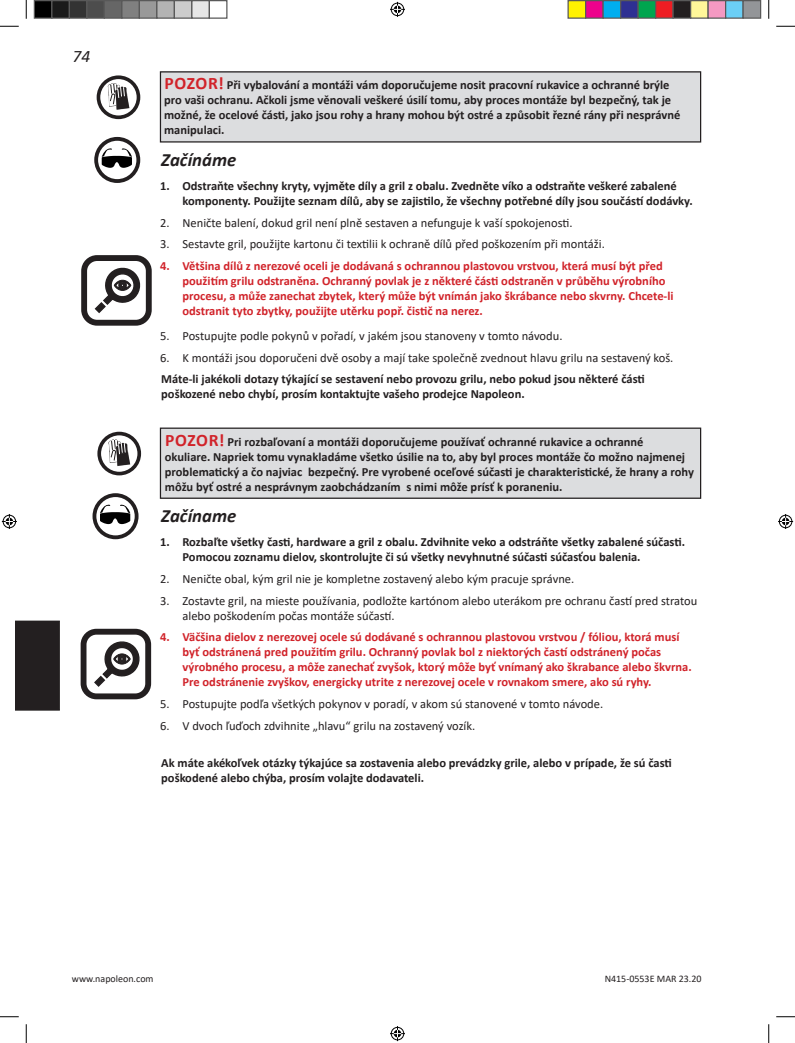
<style>
.page{position:relative;width:795px;height:1043px;background:#fff}
.page>*{position:absolute;margin:0;border:0;box-sizing:border-box;transform-origin:0 0}
.Sub_Head_INDENT{font:italic 700 18.75px "Calibri";color:#231f20}
.t1{font:italic 17.5px "Calibri";color:#231f20}
.Warning_-Caution{font:700 12.5px/15px "Calibri";color:#231f20}
.t2{font:700 12.5px/15px "Calibri";color:#d1232a}
.t3{font:12.5px/15px "Calibri";color:#231f20}
.Bolded_body_text{font:700 12.5px/15px "Calibri";color:#231f20}
.t4{font:10px "Calibri";color:#231f20}
.s1{font-size:17.5px;color:#d1232a}
</style>
<div class="page">
<div style="left:16px;top:621px;width:43px;height:89px;background:#231f20"></div>
<div style="left:15px;top:620px;width:45px;height:90px;border:1px solid #231f20"></div>
<div style="left:160px;top:72px;width:541px;height:70px;background:#dcdddf"></div>
<div style="left:160px;top:71px;width:541px;height:71px;border:1px solid #231f20"></div>
<svg style="left:98px;top:77px;width:40px;height:40px"></svg>
<div style="left:97px;top:75px;width:43px;height:44px;border:4px solid #231f20;border-radius:50%"></div>
<svg style="left:108px;top:83px;width:22px;height:27px"></svg>
<svg style="left:96px;top:139px;width:42px;height:42px"></svg>
<div style="left:94px;top:137px;width:46px;height:46px;border:4px solid #231f20;border-radius:50%"></div>
<svg style="left:102px;top:148px;width:30px;height:20px"></svg>
<div style="left:160px;top:428px;width:541px;height:70px;background:#dcdddf"></div>
<div style="left:160px;top:427px;width:541px;height:72px;border:1px solid #231f20"></div>
<svg style="left:99px;top:433px;width:40px;height:40px"></svg>
<div style="left:97px;top:432px;width:44px;height:43px;border:4px solid #231f20;border-radius:50%"></div>
<svg style="left:109px;top:439px;width:22px;height:27px"></svg>
<svg style="left:94px;top:495px;width:43px;height:42px"></svg>
<div style="left:93px;top:493px;width:46px;height:46px;border:4px solid #231f20;border-radius:50%"></div>
<svg style="left:100px;top:504px;width:30px;height:20px"></svg>
<div style="left:81px;top:255px;width:71px;height:71px;border:6px solid #231f20;border-radius:13px"></div>
<svg style="left:94px;top:267px;width:47px;height:47px"></svg>
<div style="left:81px;top:628px;width:70px;height:71px;border:6px solid #231f20;border-radius:13px"></div>
<svg style="left:94px;top:641px;width:46px;height:46px"></svg>
<svg style="left:0;top:25px;width:19px;height:2px"></svg>
<svg style="left:776px;top:25px;width:19px;height:2px"></svg>
<svg style="left:0;top:1016px;width:19px;height:1px"></svg>
<svg style="left:776px;top:1016px;width:19px;height:1px"></svg>
<svg style="left:25px;top:0;width:2px;height:19px"></svg>
<svg style="left:25px;top:1024px;width:2px;height:18px"></svg>
<svg style="left:768px;top:0;width:2px;height:19px"></svg>
<svg style="left:768px;top:1024px;width:2px;height:18px"></svg>
<svg style="left:390px;top:2px;width:15px;height:15px"></svg>
<svg style="left:390px;top:1026px;width:15px;height:15px"></svg>
<svg style="left:2px;top:514px;width:15px;height:15px"></svg>
<svg style="left:778px;top:514px;width:15px;height:15px"></svg>
<div style="left:34px;top:1px;width:18px;height:17px;background:#000"></div>
<div style="left:34px;top:0;width:18px;height:19px;border:1px solid #595959"></div>
<div style="left:52px;top:1px;width:17px;height:17px;background:#1a1a1a"></div>
<div style="left:51px;top:0;width:19px;height:19px;border:1px solid #595959"></div>
<div style="left:69px;top:1px;width:18px;height:17px;background:#333"></div>
<div style="left:69px;top:0;width:19px;height:19px;border:1px solid #595959"></div>
<div style="left:87px;top:1px;width:17px;height:17px;background:#4d4d4d"></div>
<div style="left:86px;top:0;width:19px;height:19px;border:1px solid #595959"></div>
<div style="left:104px;top:1px;width:18px;height:17px;background:#666"></div>
<div style="left:104px;top:0;width:18px;height:19px;border:1px solid #595959"></div>
<div style="left:122px;top:1px;width:17px;height:17px;background:#808080"></div>
<div style="left:121px;top:0;width:19px;height:19px;border:1px solid #595959"></div>
<div style="left:139px;top:1px;width:18px;height:17px;background:#999"></div>
<div style="left:139px;top:0;width:19px;height:19px;border:1px solid #595959"></div>
<div style="left:157px;top:1px;width:17px;height:17px;background:#b3b3b3"></div>
<div style="left:156px;top:0;width:19px;height:19px;border:1px solid #595959"></div>
<div style="left:174px;top:1px;width:18px;height:17px;background:#ccc"></div>
<div style="left:174px;top:0;width:18px;height:19px;border:1px solid #595959"></div>
<div style="left:192px;top:1px;width:17px;height:17px;background:#e6e6e6"></div>
<div style="left:191px;top:0;width:19px;height:19px;border:1px solid #595959"></div>
<div style="left:209px;top:0;width:19px;height:19px;border:1px solid #595959"></div>
<div style="left:568px;top:1px;width:18px;height:17px;background:#fff101"></div>
<div style="left:568px;top:0;width:18px;height:19px;border:1px solid #595959"></div>
<div style="left:586px;top:1px;width:17px;height:17px;background:#ed028c"></div>
<div style="left:585px;top:0;width:19px;height:19px;border:1px solid #595959"></div>
<div style="left:603px;top:1px;width:18px;height:17px;background:#00aeef"></div>
<div style="left:602px;top:0;width:19px;height:19px;border:1px solid #595959"></div>
<div style="left:621px;top:1px;width:17px;height:17px;background:#2e3092"></div>
<div style="left:620px;top:0;width:19px;height:19px;border:1px solid #595959"></div>
<div style="left:638px;top:1px;width:18px;height:17px;background:#00a54f"></div>
<div style="left:638px;top:0;width:18px;height:19px;border:1px solid #595959"></div>
<div style="left:656px;top:1px;width:17px;height:17px;background:#ee1d23"></div>
<div style="left:655px;top:0;width:19px;height:19px;border:1px solid #595959"></div>
<div style="left:673px;top:1px;width:18px;height:17px;background:#231f20"></div>
<div style="left:672px;top:0;width:19px;height:19px;border:1px solid #595959"></div>
<div style="left:691px;top:1px;width:17px;height:17px;background:#fff79a"></div>
<div style="left:690px;top:0;width:19px;height:19px;border:1px solid #595959"></div>
<div style="left:708px;top:1px;width:18px;height:17px;background:#f499c2"></div>
<div style="left:708px;top:0;width:18px;height:19px;border:1px solid #595959"></div>
<div style="left:726px;top:1px;width:17px;height:17px;background:#6bcff6"></div>
<div style="left:725px;top:0;width:19px;height:19px;border:1px solid #595959"></div>
<div style="left:743px;top:1px;width:18px;height:17px;background:#939598"></div>
<div style="left:742px;top:0;width:19px;height:19px;border:1px solid #595959"></div>
<h2 class="t1" style="left:72px;top:44px;width:19px">74</h2>
<p class="Warning_-Caution" style="left:164px;top:78px;width:518px"><span class="s1">POZOR!</span> Při vybalování a montáži vám doporučujeme nosit pracovní rukavice a ochranné brýle pro vaši ochranu. Ačkoli jsme věnovali veškeré úsilí tomu, aby proces montáže byl bezpečný, tak je možné, že ocelové části, jako jsou rohy a hrany mohou být ostré a způsobit řezné rány při nesprávné manipulaci.</p>
<p class="Sub_Head_INDENT" style="left:161px;top:146px;width:77px">Začínáme</p>
<p class="Warning_-Caution" style="left:182px;top:178px;width:512px;text-indent:-22px">1. Odstraňte všechny kryty, vyjměte díly a gril z obalu. Zvedněte víko a odstraňte veškeré zabalené komponenty. Použijte seznam dílů, aby se zajistilo, že všechny potřebné díly jsou součástí dodávky.</p>
<p class="t3" style="left:160px;top:215px;width:414px">2. Neničte balení, dokud gril není plně sestaven a nefunguje k vaší spokojenosti.</p>
<p class="t3" style="left:160px;top:236px;width:446px">3. Sestavte gril, použijte kartonu či textilii k ochraně dílů před poškozením při montáži.</p>
<p class="t2" style="left:182px;top:258px;width:493px;text-indent:-22px">4. Většina dílů z nerezové oceli je dodávaná s ochrannou plastovou vrstvou, která musí být před použitím grilu odstraněna. Ochranný povlak je z některé části odstraněn v průběhu výrobního procesu, a může zanechat zbytek, který může být vnímán jako škrábance nebo skvrny. Chcete-li odstranit tyto zbytky, použijte utěrku popř. čistič na nerez.</p>
<p class="t3" style="left:160px;top:328px;width:404px">5. Postupujte podle pokynů v pořadí, v jakém jsou stanoveny v tomto návodu.</p>
<p class="t3" style="left:160px;top:350px;width:515px">6. K montáži jsou doporučeni dvě osoby a mají take společně zvednout hlavu grilu na sestavený koš.</p>
<p class="Bolded_body_text" style="left:161px;top:371px;width:485px">Máte-li jakékoli dotazy týkající se sestavení nebo provozu grilu, nebo pokud jsou některé části poškozené nebo chybí, prosím kontaktujte vašeho prodejce Napoleon.</p>
<p class="Warning_-Caution" style="left:165px;top:434px;width:531px"><span class="s1">POZOR!</span> Pri rozbaľovaní a montáži doporučujeme používať ochranné rukavice a ochranné<br>okuliare. Napriek tomu vynakladáme všetko úsilie na to, aby byl proces montáže čo možno najmenej problematický a čo najviac bezpečný. Pre vyrobené oceľové súčasti je charakteristické, že hrany a rohy môžu byť ostré a nesprávnym zaobchádzaním s nimi môže prísť k poraneniu.</p>
<p class="Sub_Head_INDENT" style="left:161px;top:502px;width:77px">Začíname</p>
<p class="Warning_-Caution" style="left:182px;top:534px;width:504px;text-indent:-22px">1. Rozbaľte všetky časti, hardware a gril z obalu. Zdvihnite veko a odstráňte všetky zabalené súčasti.<br>Pomocou zoznamu dielov, skontrolujte či sú všetky nevyhnutné súčasti súčasťou balenia.</p>
<p class="t3" style="left:160px;top:571px;width:416px">2. Neničte obal, kým gril nie je kompletne zostavený alebo kým pracuje správne.</p>
<p class="t3" style="left:182px;top:592px;width:516px;text-indent:-22px">3. Zostavte gril, na mieste používania, podložte kartónom alebo uterákom pre ochranu častí pred stratou alebo poškodením počas montáže súčastí.</p>
<p class="t2" style="left:182px;top:629px;width:511px;text-indent:-22px">4. Väčšina dielov z nerezovej ocele sú dodávané s ochrannou plastovou vrstvou / fóliou, ktorá musí byť odstránená pred použitím grilu. Ochranný povlak bol z niektorých častí odstránený počas výrobného procesu, a môže zanechať zvyšok, ktorý môže byť vnímaný ako škrabance alebo škvrna.<br>Pre odstránenie zvyškov, energicky utrite z nerezovej ocele v rovnakom smere, ako sú ryhy.</p>
<p class="t3" style="left:160px;top:696px;width:445px">5. Postupujte podľa všetkých pokynov v poradí, v akom sú stanovené v tomto návode.</p>
<p class="t3" style="left:160px;top:718px;width:317px">6. V dvoch ľuďoch zdvihnite „hlavu“ grilu na zostavený vozík.</p>
<p class="Bolded_body_text" style="left:161px;top:755px;width:512px">Ak máte akékoľvek otázky týkajúce sa zostavenia alebo prevádzky grile, alebo v prípade, že sú časti poškodené alebo chýba, prosím volajte dodavateli.</p>
<p class="t4" style="left:72px;top:972px;width:83px">www.napoleon.com</p>
<p class="t4" style="left:605px;top:972px;width:98px">N415-0553E MAR 23.20</p>
</div>
